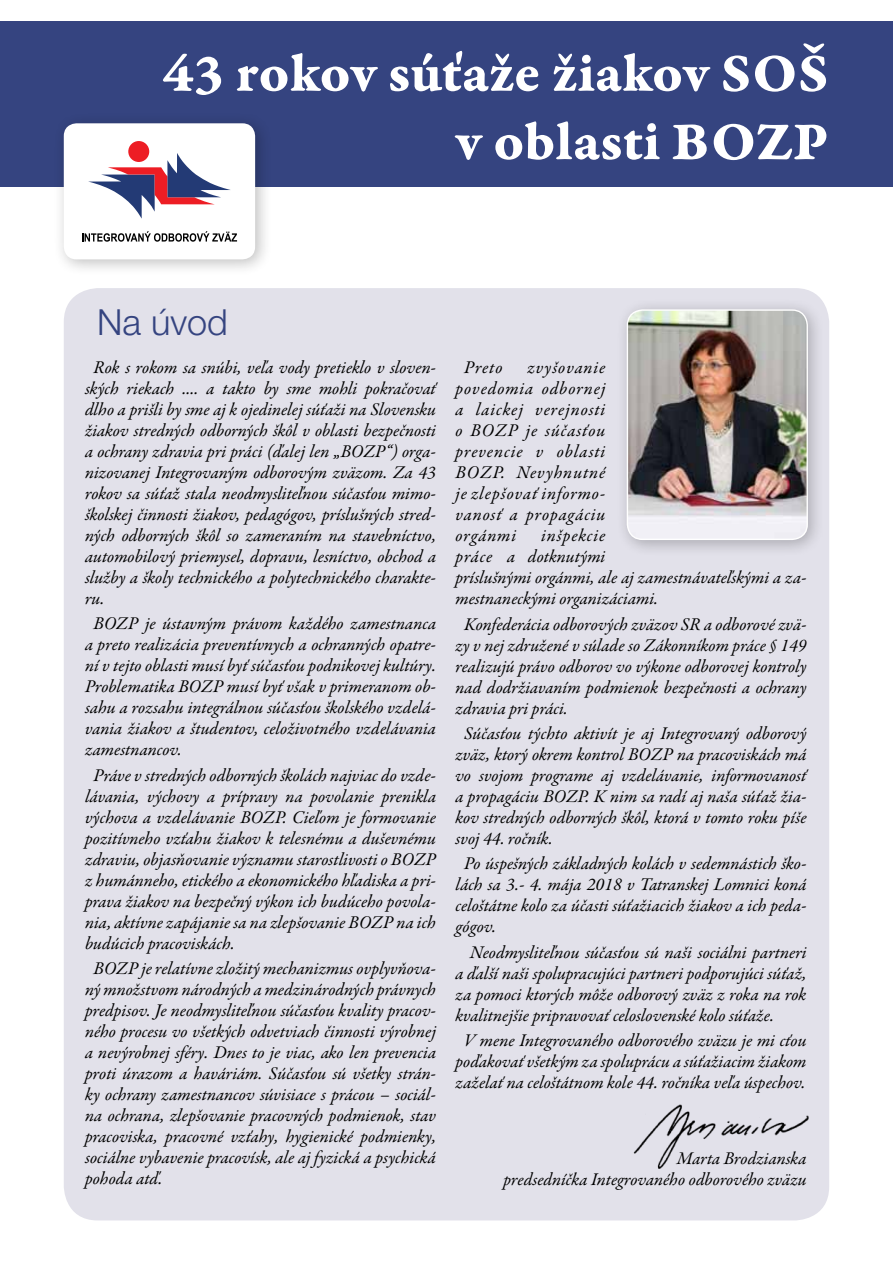
<style>
.page{position:relative;width:893px;height:1263px;background:#fff}
.page>*{position:absolute;margin:0;border:0;box-sizing:border-box;transform-origin:0 0}
.t1{font:57px/68.4px "Garamond Premr Pro Bd Capt";color:#fff;text-align:right}
.t2{font:300 36px "Helvetica Neue LT Pro";color:#354480}
.t3{font:italic 18px/21px "Garamond Premr Pro";color:#000;text-align:justify}
</style>
<div class="page">
<div style="left:0;top:21px;width:893px;height:166px;background:#354480"></div>
<div style="left:64px;top:288px;width:765px;height:932px;background:#e2e1ea;border-radius:34px"></div>
<img style="left:633px;top:1104px;width:176px;height:64px">
<div style="left:615px;top:298px;width:210px;height:259px;background:#000;opacity:.25"></div>
<img style="left:627px;top:310px;width:180px;height:229px">
<div style="left:627px;top:309px;width:181px;height:231px;border:1px solid #fff;border-radius:15px"></div>
<div style="left:52px;top:112px;width:220px;height:165px;background:#000;opacity:.25"></div>
<div style="left:64px;top:123px;width:191px;height:136px;background:#fff;border-radius:13px"></div>
<div style="left:128px;top:141px;width:21px;height:21px;background:#ed1d24;border-radius:50%"></div>
<svg style="left:88px;top:153px;width:143px;height:66px"></svg>
<svg style="left:82px;top:231px;width:155px;height:11px"></svg>
<h1 class="t1" style="left:162px;top:39px;width:668px">43 rokov súťaže žiakov SOŠ v oblasti BOZP</h1>
<h2 class="t2" style="left:97px;top:300px;width:132px">Na úvod</h2>
<p class="t3" style="left:85px;top:358px;width:353px;text-indent:8px">Rok s rokom sa snúbi, veľa vody pretieklo v sloven&shy;ských riekach .... a takto by sme mohli pokračovať dlho a prišli by sme aj k ojedinelej súťaži na Slovensku žiakov stredných odborných škôl v oblasti bezpečnosti a ochrany zdravia pri práci (ďalej len „BOZP“) orga&shy;nizovanej Integrovaným odborovým zväzom. Za 43 rokov sa súťaž stala neodmysliteľnou súčasťou mimo&shy;školskej činnosti žiakov, pedagógov, príslušných stred&shy;ných odborných škôl so zameraním na stavebníctvo, automobilový priemysel, dopravu, lesníctvo, obchod a služby a školy technického a polytechnického charakte&shy;ru.</p>
<p class="t3" style="left:85px;top:614px;width:353px;text-indent:8px">BOZP je ústavným právom každého zamestnanca a preto realizácia preventívnych a ochranných opatre&shy;ní v tejto oblasti musí byť súčasťou podnikovej kultúry.<br>Problematika BOZP musí byť však v primeranom ob&shy;sahu a rozsahu integrálnou súčasťou školského vzdelá&shy;vania žiakov a študentov, celoživotného vzdelávania zamestnancov.</p>
<p class="t3" style="left:85px;top:765px;width:353px;text-indent:8px">Práve v stredných odborných školách najviac do vzde&shy;lávania, výchovy a prípravy na povolanie prenikla výchova a vzdelávanie BOZP. Cieľom je formovanie pozitívneho vzťahu žiakov k telesnému a duševnému zdraviu, objasňovanie významu starostlivosti o BOZP z humánneho, etického a ekonomického hľadiska a pri&shy;prava žiakov na bezpečný výkon ich budúceho povola&shy;nia, aktívne zapájanie sa na zlepšovanie BOZP na ich budúcich pracoviskách.</p>
<p class="t3" style="left:85px;top:959px;width:353px;text-indent:8px">BOZP je relatívne zložitý mechanizmus ovplyvňova&shy;ný množstvom národných a medzinárodných právnych predpisov. Je neodmysliteľnou súčasťou kvality pracov&shy;ného procesu vo všetkých odvetviach činnosti výrobnej a nevýrobnej sféry. Dnes to je viac, ako len prevencia proti úrazom a haváriám. Súčasťou sú všetky strán&shy;ky ochrany zamestnancov súvisiace s prácou – sociál&shy;na ochrana, zlepšovanie pracovných podmienok, stav pracoviska, pracovné vzťahy, hygienické podmienky, sociálne vybavenie pracovísk, ale aj fyzická a psychická pohoda atď.</p>
<p class="t3" style="left:464px;top:358px;width:40px">Preto</p>
<p class="t3" style="left:455px;top:358px;width:151px;text-indent:72px">zvyšovanie povedomia odbornej a laickej verejnosti o BOZP je súčasťou prevencie v oblasti BOZP. Nevyhnutné je zlepšovať informo&shy;vanosť a propagáciu orgánmi</p>
<p class="t3" style="left:455px;top:526px;width:353px;text-align:left;text-indent:86px">inšpekcie<br>práce a dotknutými<br>príslušnými orgánmi, ale aj zamestnávateľskými a za&shy;mestnaneckými organizáciami.</p>
<p class="t3" style="left:455px;top:614px;width:353px;text-indent:8px">Konfederácia odborových zväzov SR a odborové zvä&shy;zy v nej združené v súlade so Zákonníkom práce § 149 realizujú právo odborov vo výkone odborovej kontroly nad dodržiavaním podmienok bezpečnosti a ochrany zdravia pri práci.</p>
<p class="t3" style="left:455px;top:724px;width:353px;text-indent:8px">Súčasťou týchto aktivít je aj Integrovaný odborový zväz, ktorý okrem kontrol BOZP na pracoviskách má vo svojom programe aj vzdelávanie, informovanosť a propagáciu BOZP. K nim sa radí aj naša súťaž žia&shy;kov stredných odborných škôl, ktorá v tomto roku píše svoj 44. ročník.</p>
<p class="t3" style="left:455px;top:854px;width:353px;text-indent:8px">Po úspešných základných kolách v sedemnástich ško&shy;lách sa 3.- 4. mája 2018 v Tatranskej Lomnici koná celoštátne kolo za účasti súťažiacich žiakov a ich peda&shy;gógov.</p>
<p class="t3" style="left:455px;top:942px;width:353px;text-indent:14px">Neodmysliteľnou súčasťou sú naši sociálni partneri a ďalší naši spolupracujúci partneri podporujúci súťaž, za pomoci ktorých môže odborový zväz z roka na rok kvalitnejšie pripravovať celoslovenské kolo súťaže.</p>
<p class="t3" style="left:455px;top:1030px;width:353px;text-align:center">V mene Integrovaného odborového zväzu je mi cťou poďakovať všetkým za spoluprácu a súťažiacim žiakom zaželať na celoštátnom kole 44. ročníka veľa úspechov.</p>
<p class="t3" style="left:503px;top:1148px;width:305px;text-align:right">Marta Brodzianska<br>predsedníčka Integrovaného odborového zväzu</p>
</div>
